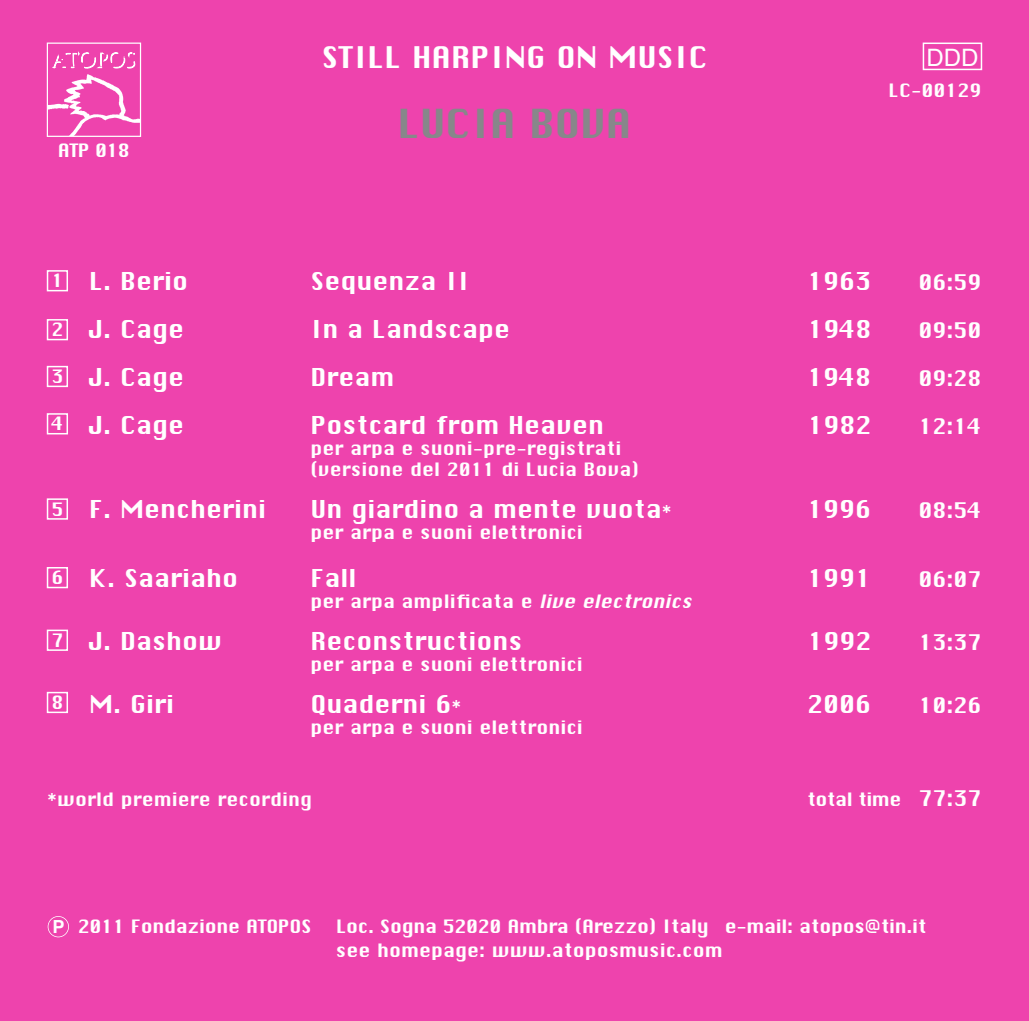
<style>
.page{position:relative;width:1029px;height:1021px;background:#fff}
.page>*{position:absolute;margin:0;border:0;box-sizing:border-box;transform-origin:0 0}
.t1{font:39px "Chicago";letter-spacing:-.015em;color:#87878a}
.t2{font:29.1px "Chicago";color:#fff}
.t3{font:24px "Chicago";color:#fff}
.t4{font:24px "Helvetica";color:#fff}
.t5{font:21px "Chicago";color:#fff}
.t6{font:18px/21px "Chicago";color:#fff}
.t7{font:18px/24px "Chicago";letter-spacing:-.02em;color:#fff}
.t8{font:18px "Chicago";letter-spacing:-.035em;color:#fff}
.t9{font:700 18px "Helvetica";color:#fff}
.s1{font-size:18px}
.s2{font-style:italic}
.s3{font-size:21px}
</style>
<div class="page">
<div style="left:0;top:0;width:1029px;height:1020px;background:#ee43ad"></div>
<div style="left:923px;top:43px;width:59px;height:27px;border:2px solid #fff"></div>
<img style="left:49px;top:74px;width:90px;height:61px">
<div style="left:47px;top:43px;width:94px;height:94px;border:1px solid #fff"></div>
<svg style="left:52px;top:51px;width:84px;height:18px"></svg>
<div style="left:48px;top:916px;width:21px;height:21px;border:2px solid #fff;border-radius:50%"></div>
<div style="left:47px;top:270px;width:21px;height:21px;border:2px solid #fff"></div>
<div style="left:47px;top:319px;width:21px;height:21px;border:2px solid #fff"></div>
<div style="left:47px;top:366px;width:21px;height:21px;border:2px solid #fff"></div>
<div style="left:47px;top:413px;width:21px;height:21px;border:2px solid #fff"></div>
<div style="left:47px;top:498px;width:21px;height:21px;border:2px solid #fff"></div>
<div style="left:47px;top:567px;width:21px;height:21px;border:2px solid #fff"></div>
<div style="left:47px;top:629px;width:21px;height:22px;border:2px solid #fff"></div>
<div style="left:47px;top:691px;width:21px;height:22px;border:2px solid #fff"></div>
<p class="t6" style="left:58px;top:142px;width:74px">ATP 018</p>
<h2 class="t2" style="left:321px;top:46px;width:388px">STILL HARPING ON MUSIC</h2>
<h1 class="t1" style="left:398px;top:109px;width:235px">LUCIA BOVA</h1>
<h3 class="t4" style="left:926px;top:48px;width:53px">DDD</h3>
<p class="t6" style="left:889px;top:82px;width:95px">LC-00129</p>
<p class="t6" style="left:51px;top:272px;width:14px">1</p>
<p class="t6" style="left:51px;top:321px;width:14px">2</p>
<p class="t6" style="left:51px;top:368px;width:14px">3</p>
<p class="t6" style="left:51px;top:415px;width:14px">4</p>
<p class="t6" style="left:51px;top:500px;width:14px">5</p>
<p class="t6" style="left:51px;top:569px;width:14px">6</p>
<p class="t6" style="left:51px;top:631px;width:14px">7</p>
<p class="t6" style="left:51px;top:694px;width:14px">8</p>
<h3 class="t3" style="left:89px;top:271px;width:100px">L. Berio</h3>
<h3 class="t3" style="left:310px;top:271px;width:160px">Sequenza II</h3>
<h3 class="t3" style="left:807px;top:271px;width:66px">1963</h3>
<p class="t5" style="left:918px;top:274px;width:65px">06:59</p>
<h3 class="t3" style="left:89px;top:319px;width:96px">J. Cage</h3>
<h3 class="t3" style="left:310px;top:319px;width:201px">In a Landscape</h3>
<h3 class="t3" style="left:807px;top:319px;width:66px">1948</h3>
<p class="t5" style="left:918px;top:322px;width:65px">09:50</p>
<h3 class="t3" style="left:89px;top:367px;width:96px">J. Cage</h3>
<h3 class="t3" style="left:310px;top:367px;width:86px">Dream</h3>
<h3 class="t3" style="left:807px;top:367px;width:66px">1948</h3>
<p class="t5" style="left:918px;top:370px;width:65px">09:28</p>
<h3 class="t3" style="left:89px;top:415px;width:96px">J. Cage</h3>
<h3 class="t3" style="left:310px;top:415px;width:295px">Postcard from Heaven</h3>
<h3 class="t3" style="left:807px;top:415px;width:66px">1982</h3>
<p class="t5" style="left:918px;top:418px;width:65px">12:14</p>
<p class="t6" style="left:310px;top:439px;width:330px">per arpa e suoni-pre-registrati (versione del 2011 di Lucia Bova)</p>
<h3 class="t3" style="left:89px;top:499px;width:178px">F. Mencherini</h3>
<h3 class="t3" style="left:311px;top:499px;width:363px">Un giardino a mente vuota<span class="s1">*</span></h3>
<h3 class="t3" style="left:807px;top:499px;width:66px">1996</h3>
<p class="t5" style="left:918px;top:502px;width:65px">08:54</p>
<p class="t6" style="left:310px;top:523px;width:274px">per arpa e suoni elettronici</p>
<h3 class="t3" style="left:89px;top:568px;width:150px">K. Saariaho</h3>
<h3 class="t3" style="left:310px;top:568px;width:48px">Fall</h3>
<h3 class="t3" style="left:807px;top:568px;width:66px">1991</h3>
<p class="t5" style="left:918px;top:571px;width:65px">06:07</p>
<p class="t6" style="left:310px;top:592px;width:386px">per arpa amplificata e <span class="s2">live electronics</span></p>
<h3 class="t3" style="left:89px;top:631px;width:134px">J. Dashow</h3>
<h3 class="t3" style="left:310px;top:631px;width:214px">Reconstructions</h3>
<h3 class="t3" style="left:807px;top:631px;width:66px">1992</h3>
<p class="t5" style="left:918px;top:634px;width:65px">13:37</p>
<p class="t6" style="left:310px;top:655px;width:274px">per arpa e suoni elettronici</p>
<h3 class="t3" style="left:89px;top:694px;width:86px">M. Giri</h3>
<h3 class="t3" style="left:310px;top:694px;width:153px">Quaderni 6<span class="s1">*</span></h3>
<h3 class="t3" style="left:807px;top:694px;width:66px">2006</h3>
<p class="t5" style="left:918px;top:697px;width:65px">10:26</p>
<p class="t6" style="left:310px;top:718px;width:274px">per arpa e suoni elettronici</p>
<p class="t6" style="left:47px;top:790px;width:267px">*world premiere recording</p>
<p class="t8" style="left:807px;top:792px;width:176px">total time <span class="s3">77:37</span></p>
<p class="t9" style="left:52px;top:920px;width:14px">P</p>
<p class="t7" style="left:78px;top:916px;width:235px">2011 Fondazione ATOPOS</p>
<p class="t7" style="left:336px;top:916px;width:592px">Loc. Sogna 52020 Ambra (Arezzo) Italy e-mail: atopos@tin.it see homepage: www.atoposmusic.com</p>
</div>
